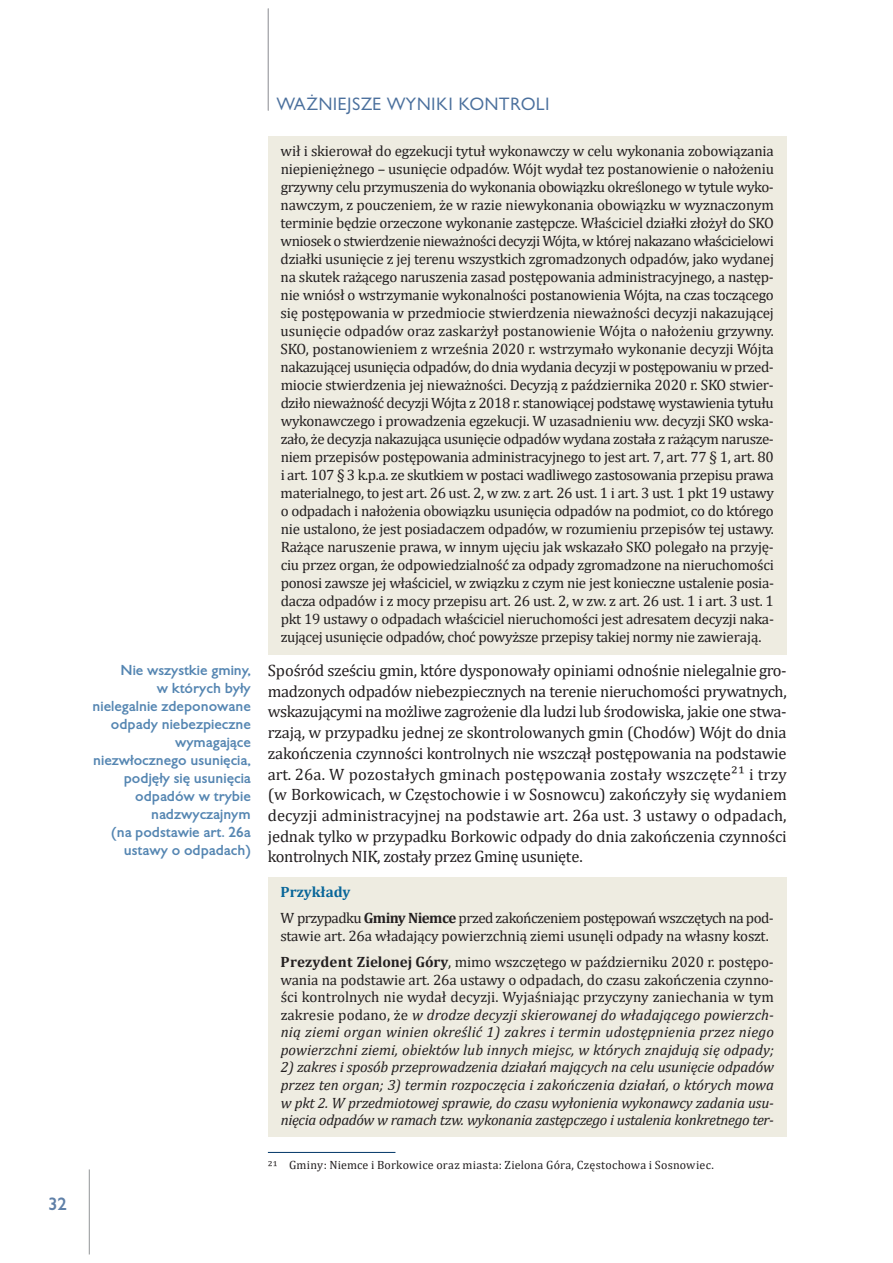
<style>
.page{position:relative;width:893px;height:1263px;background:#fff}
.page>*{position:absolute;margin:0;border:0;box-sizing:border-box;transform-origin:0 0}
.t1{font:16.5px/20.7px "Cambria";letter-spacing:-.025em;color:#231f20;text-align:justify}
.t2{font:16.5px "Gilead TTEFN";letter-spacing:.05em;color:#4b709d}
.t3{font:700 16.5px "Gilead TTEFN";color:#5f80a8}
.t4{font:15px/18px "Cambria";letter-spacing:-.025em;color:#231f20}
.t5{font:italic 15px/17.5px "Cambria";letter-spacing:-.01em;color:#231f20;text-align:justify}
.t6{font:700 13.5px/18px "Gilead TTEFN";color:#5586b2;text-align:right}
.t7{font:12px "Cambria";letter-spacing:.02em;color:#231f20}
.s1{font-weight:700;color:#086699}
.s2{font-weight:700}
.s3{font-style:normal}
</style>
<div class="page">
<hr style="left:89px;top:1169px;width:1px;height:85px;background:#939598">
<hr style="left:268px;top:9px;width:1px;height:102px;background:#a8a9ad">
<div style="left:268px;top:136px;width:519px;height:518px;background:#eeece1"></div>
<div style="left:268px;top:877px;width:519px;height:32px;background:#eeece1"></div>
<div style="left:268px;top:903px;width:519px;height:50px;background:#eeece1"></div>
<div style="left:268px;top:947px;width:519px;height:190px;background:#eeece1"></div>
<hr style="left:268px;top:1152px;width:127px;height:1px;background:#003667">
<p class="t3" style="left:48px;top:1193px;width:20px">32</p>
<p class="t6" style="left:93px;top:661px;width:160px">Nie wszystkie gminy,<br>w których były nielegalnie zdeponowane odpady niebezpieczne wymagające niezwłocznego usunięcia, podjęły się usunięcia odpadów w trybie nadzwyczajnym<br>(na podstawie art. 26a ustawy o odpadach)</p>
<p class="t2" style="left:276px;top:93px;width:275px">WAŻNIEJSZE WYNIKI KONTROLI</p>
<p class="t4" style="left:281px;top:142px;width:495px;text-align:justify">wił i skierował do egzekucji tytuł wykonawczy w celu wykonania zobowiązania niepieniężnego – usunięcie odpadów. Wójt wydał tez postanowienie o nałożeniu grzywny celu przymuszenia do wykonania obowiązku określonego w tytule wyko&shy;nawczym, z pouczeniem, że w razie niewykonania obowiązku w wyznaczonym terminie będzie orzeczone wykonanie zastępcze. Właściciel działki złożył do SKO wniosek o stwierdzenie nieważności decyzji Wójta, w której nakazano właścicielowi działki usunięcie z jej terenu wszystkich zgromadzonych odpadów, jako wydanej na skutek rażącego naruszenia zasad postępowania administracyjnego, a następ&shy;nie wniósł o wstrzymanie wykonalności postanowienia Wójta, na czas toczącego się postępowania w przedmiocie stwierdzenia nieważności decyzji nakazującej usunięcie odpadów oraz zaskarżył postanowienie Wójta o nałożeniu grzywny.<br>SKO, postanowieniem z września 2020 r. wstrzymało wykonanie decyzji Wójta nakazującej usunięcia odpadów, do dnia wydania decyzji w postępowaniu w przed&shy;miocie stwierdzenia jej nieważności. Decyzją z października 2020 r. SKO stwier&shy;dziło nieważność decyzji Wójta z 2018 r. stanowiącej podstawę wystawienia tytułu wykonawczego i prowadzenia egzekucji. W uzasadnieniu ww. decyzji SKO wska&shy;zało, że decyzja nakazująca usunięcie odpadów wydana została z rażącym narusze&shy;niem przepisów postępowania administracyjnego to jest art. 7, art. 77 § 1, art. 80 i art. 107 § 3 k.p.a. ze skutkiem w postaci wadliwego zastosowania przepisu prawa materialnego, to jest art. 26 ust. 2, w zw. z art. 26 ust. 1 i art. 3 ust. 1 pkt 19 ustawy o odpadach i nałożenia obowiązku usunięcia odpadów na podmiot, co do którego nie ustalono, że jest posiadaczem odpadów, w rozumieniu przepisów tej ustawy.<br>Rażące naruszenie prawa, w innym ujęciu jak wskazało SKO polegało na przyję&shy;ciu przez organ, że odpowiedzialność za odpady zgromadzone na nieruchomości ponosi zawsze jej właściciel, w związku z czym nie jest konieczne ustalenie posia&shy;dacza odpadów i z mocy przepisu art. 26 ust. 2, w zw. z art. 26 ust. 1 i art. 3 ust. 1 pkt 19 ustawy o odpadach właściciel nieruchomości jest adresatem decyzji naka&shy;zującej usunięcie odpadów, choć powyższe przepisy takiej normy nie zawierają.</p>
<p class="t1" style="left:268px;top:660px;width:520px">Spośród sześciu gmin, które dysponowały opiniami odnośnie nielegalnie gro&shy;madzonych odpadów niebezpiecznych na terenie nieruchomości prywatnych, wskazującymi na możliwe zagrożenie dla ludzi lub środowiska, jakie one stwa&shy;rzają, w przypadku jednej ze skontrolowanych gmin (Chodów) Wójt do dnia zakończenia czynności kontrolnych nie wszczął postępowania na podstawie art. 26a. W pozostałych gminach postępowania zostały wszczęte21 i trzy (w Borkowicach, w Częstochowie i w Sosnowcu) zakończyły się wydaniem decyzji administracyjnej na podstawie art. 26a ust. 3 ustawy o odpadach, jednak tylko w przypadku Borkowic odpady do dnia zakończenia czynności kontrolnych NIK, zostały przez Gminę usunięte.</p>
<p class="t4" style="left:281px;top:879px;width:495px;line-height:26.1px"><span class="s1">Przykłady<br></span>W przypadku <span class="s2">Gminy Niemce</span> przed zakończeniem postępowań wszczętych na pod-</p>
<p class="t4" style="left:281px;top:923px;width:495px;line-height:26.1px">stawie art. 26a władający powierzchnią ziemi usunęli odpady na własny koszt.<br><span class="s2">Prezydent Zielonej Góry</span>, mimo wszczętego w październiku 2020 r. postępo-</p>
<p class="t5" style="left:281px;top:970px;width:495px"><span class="s3">wania na podstawie art. 26a ustawy o odpadach, do czasu zakończenia czynno&shy;ści kontrolnych nie wydał decyzji. Wyjaśniając przyczyny zaniechania w tym zakresie podano, że</span> w drodze decyzji skierowanej do władającego powierzch&shy;nią ziemi organ winien określić 1) zakres i termin udostępnienia przez niego powierzchni ziemi, obiektów lub innych miejsc, w których znajdują się odpady;</p>
<p class="t5" style="left:281px;top:1058px;width:495px">2) zakres i sposób przeprowadzenia działań mających na celu usunięcie odpadów przez ten organ; 3) termin rozpoczęcia i zakończenia działań, o których mowa w pkt 2. W przedmiotowej sprawie, do czasu wyłonienia wykonawcy zadania usu&shy;nięcia odpadów w ramach tzw. wykonania zastępczego i ustalenia konkretnego ter-</p>
<p class="t7" style="left:268px;top:1158px;width:447px">21 Gminy: Niemce i Borkowice oraz miasta: Zielona Góra, Częstochowa i Sosnowiec.</p>
</div>
